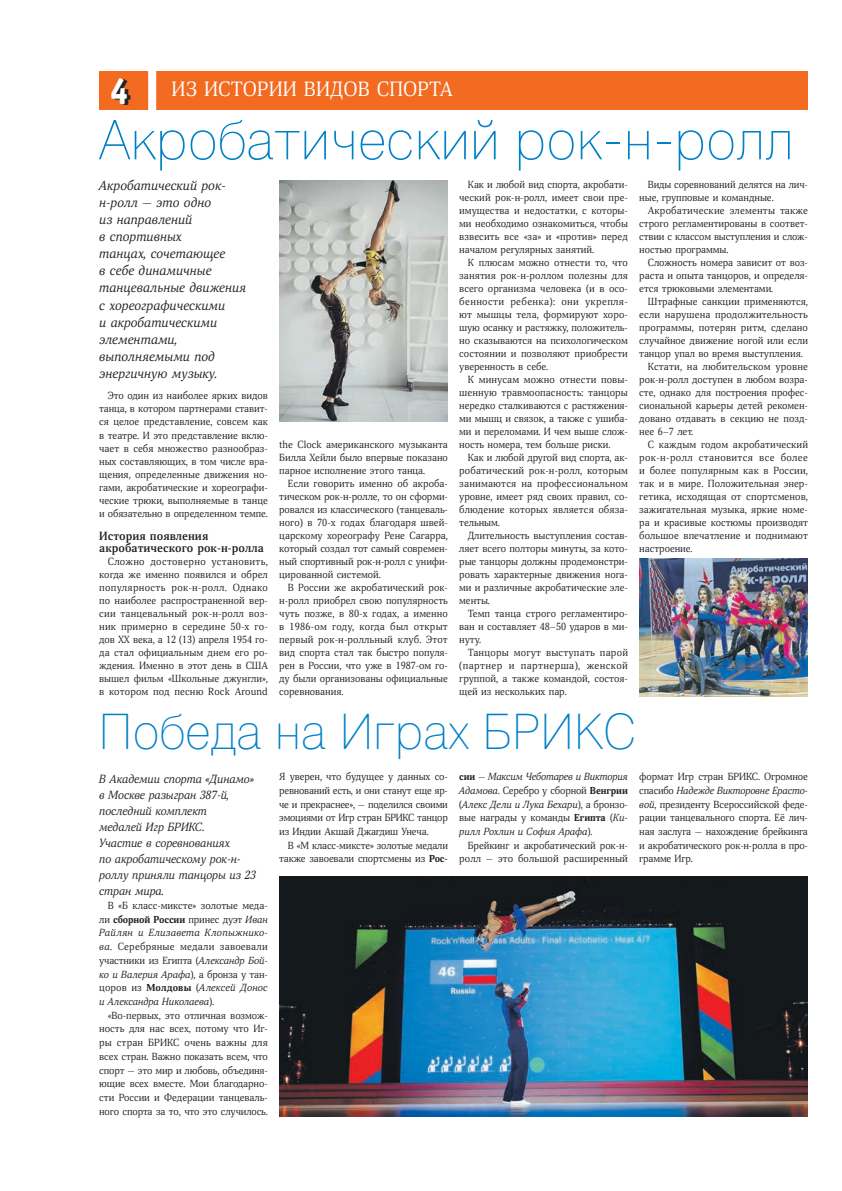
<style>
.page{position:relative;width:842px;height:1191px;background:#fff}
.page>*{position:absolute;margin:0;border:0;box-sizing:border-box;transform-origin:0 0}
.t1{font:100 54px "Helios";letter-spacing:.02em;color:#0080c7}
.t2{font:100 48.5px "Helios";letter-spacing:.02em;color:#0080c7}
.t3{font:20px "Aelita";letter-spacing:.005em;color:#fff}
.t4{font:italic 13px/17.1px "Aelita";letter-spacing:-.005em;color:#231f20}
.t5{font:italic 11.5px/16.1px "Aelita";letter-spacing:-.015em;color:#231f20}
.t6{font:500 11.5px/12px "Aelita";color:#231f20}
.t7{font:10px/13px "Aelita";letter-spacing:-.005em;color:#231f20;text-align:justify}
.t8{font:italic 10px/13.7px "Aelita";letter-spacing:-.015em;color:#231f20;text-align:justify}
.t9{font:10px "Aelita";letter-spacing:.035em;color:#231f20}
.t10{font:10px "Aelita";letter-spacing:.015em;color:#231f20}
.t11{font:700 9.8px "Aelita";letter-spacing:-.015em;color:#231f20}
.s1{font-family:"Officina Serif Extra Bold SCC";font-size:36.5px;color:#262324}
.s2{font-weight:400;font-size:10px}
.s3{font-weight:400;font-style:italic;font-size:10px}
.s4{font-style:normal}
.s5{font-weight:700;font-style:normal;font-size:9.8px}
.s6{font-weight:700;font-size:9.8px}
.s7{font-style:italic}
</style>
<div class="page">
<div style="left:99px;top:71px;width:709px;height:38px;background:#f36a21"></div>
<div style="left:148px;top:67px;width:8px;height:43px;background:#fff"></div>
<img style="left:279px;top:180px;width:169px;height:241px">
<img style="left:639px;top:558px;width:169px;height:138px">
<img style="left:279px;top:876px;width:529px;height:240px">
<h3 class="t3" style="left:115px;top:77px;width:339px"><span class="s1">4</span> ИЗ ИСТОРИИ ВИДОВ СПОРТА</h3>
<h1 class="t1" style="left:99px;top:107px;width:696px">Акробатический рок-н-ролл</h1>
<h3 class="t4" style="left:99px;top:177px;width:149px">Акробатический рок&shy;н-ролл — это одно<br>из направлений<br>в спортивных<br>танцах, сочетающее<br>в себе динамичные танцевальные движения с хореографическими<br>и акробатическими элементами, выполняемыми под энергичную музыку.</h3>
<p class="t7" style="left:99px;top:390px;width:170px;text-indent:9px">Это один из наиболее ярких видов танца, в котором партнерами ставит&shy;ся целое представление, совсем как в театре. И это представление вклю&shy;чает в себя множество разнообраз&shy;ных составляющих, в том числе вра&shy;щения, определенные движения но&shy;гами, акробатические и хореографи&shy;ческие трюки, выполняемые в танце и обязательно в определенном темпе.</p>
<p class="t6" style="left:99px;top:530px;width:166px">История появления акробатического рок-н-ролла</p>
<p class="t7" style="left:99px;top:555px;width:170px;text-indent:9px">Сложно достоверно установить, когда же именно появился и обрел популярность рок-н-ролл. Однако по наиболее распространенной вер&shy;сии танцевальный рок-н-ролл воз&shy;ник примерно в середине 50‑х го&shy;дов XX века, а 12 (13) апреля 1954 го&shy;да стал официальным днем его ро&shy;ждения. Именно в этот день в США вышел фильм «Школьные джунгли», в котором под песню Rock Around</p>
<p class="t7" style="left:279px;top:438px;width:170px">the Clock американского музыканта Билла Хейли было впервые показано парное исполнение этого танца.</p>
<p class="t7" style="left:279px;top:477px;width:170px;text-indent:9px">Если говорить именно об акроба&shy;тическом рок-н-ролле, то он сформи&shy;ровался из классического (танцеваль&shy;ного) в 70‑х годах благодаря швей&shy;царскому хореографу Рене Сагарра, который создал тот самый современ&shy;ный спортивный рок-н-ролл с унифи&shy;цированной системой.</p>
<p class="t7" style="left:279px;top:581px;width:170px;text-indent:9px">В России же акробатический рок&shy;н-ролл приобрел свою популярность чуть позже, в 80‑х годах, а именно в 1986‑ом году, когда был открыт первый рок-н-ролльный клуб. Этот вид спорта стал так быстро популя&shy;рен в России, что уже в 1987‑ом го&shy;ду были организованы официальные соревнования.</p>
<p class="t7" style="left:459px;top:178px;width:170px;text-indent:9px">Как и любой вид спорта, акробати&shy;ческий рок-н-ролл, имеет свои пре&shy;имущества и недостатки, с которы&shy;ми необходимо ознакомиться, чтобы взвесить все «за» и «против» перед началом регулярных занятий.</p>
<p class="t7" style="left:459px;top:256px;width:170px;text-indent:9px">К плюсам можно отнести то, что занятия рок-н-роллом полезны для всего организма человека (и в осо&shy;бенности ребенка): они укрепля&shy;ют мышцы тела, формируют хоро&shy;шую осанку и растяжку, положитель&shy;но сказываются на психологическом состоянии и позволяют приобрести уверенность в себе.</p>
<p class="t7" style="left:459px;top:373px;width:170px;text-indent:9px">К минусам можно отнести повы&shy;шенную травмоопасность: танцоры нередко сталкиваются с растяжения&shy;ми мышц и связок, а также с ушиба&shy;ми и переломами. И чем выше слож&shy;ность номера, тем больше риски.</p>
<p class="t7" style="left:459px;top:451px;width:170px;text-indent:9px">Как и любой другой вид спорта, ак&shy;робатический рок-н-ролл, которым занимаются на профессиональном уровне, имеет ряд своих правил, со&shy;блюдение которых является обяза&shy;тельным.</p>
<p class="t7" style="left:459px;top:529px;width:170px;text-indent:9px">Длительность выступления состав&shy;ляет всего полторы минуты, за кото&shy;рые танцоры должны продемонстри&shy;ровать характерные движения нога&shy;ми и различные акробатические эле&shy;менты.</p>
<p class="t7" style="left:459px;top:607px;width:170px;text-indent:9px">Темп танца строго регламентиро&shy;ван и составляет 48–50 ударов в ми&shy;нуту.</p>
<p class="t7" style="left:459px;top:646px;width:170px;text-indent:9px">Танцоры могут выступать парой (партнер и партнерша), женской группой, а также командой, состоя&shy;щей из нескольких пар.</p>
<p class="t7" style="left:639px;top:178px;width:170px;text-indent:9px">Виды соревнований делятся на лич&shy;ные, групповые и командные.</p>
<p class="t7" style="left:639px;top:204px;width:170px;text-indent:9px">Акробатические элементы также строго регламентированы в соответ&shy;ствии с классом выступления и слож&shy;ностью программы.</p>
<p class="t7" style="left:639px;top:256px;width:170px;text-indent:9px">Сложность номера зависит от воз&shy;раста и опыта танцоров, и определя&shy;ется трюковыми элементами.</p>
<p class="t7" style="left:648px;top:295px;width:162px">Штрафные санкции применяются,</p>
<p class="t7" style="left:639px;top:308px;width:170px">если нарушена продолжительность</p>
<p class="t7" style="left:639px;top:321px;width:170px">программы, потерян ритм, сделано</p>
<p class="t7" style="left:639px;top:334px;width:170px">случайное движение ногой или если</p>
<p class="t7" style="left:639px;top:347px;width:165px">танцор упал во время выступления.</p>
<p class="t10" style="left:648px;top:360px;width:162px">Кстати, на любительском уровне</p>
<p class="t7" style="left:639px;top:373px;width:170px">рок-н-ролл доступен в любом возра-</p>
<p class="t7" style="left:639px;top:386px;width:170px">сте, однако для построения профес-</p>
<p class="t7" style="left:639px;top:399px;width:170px">сиональной карьеры детей рекомен-</p>
<p class="t7" style="left:639px;top:412px;width:170px">довано отдавать в секцию не позд-</p>
<p class="t7" style="left:639px;top:425px;width:56px">нее 6–7 лет.</p>
<p class="t7" style="left:648px;top:438px;width:162px">С каждым годом акробатический</p>
<p class="t9" style="left:639px;top:451px;width:170px">рок-н-ролл становится все более</p>
<p class="t7" style="left:639px;top:464px;width:170px">и более популярным как в России,</p>
<p class="t7" style="left:639px;top:477px;width:170px">так и в мире. Положительная энер-</p>
<p class="t7" style="left:639px;top:490px;width:170px">гетика, исходящая от спортсменов,</p>
<p class="t7" style="left:639px;top:503px;width:170px">зажигательная музыка, яркие номе-</p>
<p class="t7" style="left:639px;top:516px;width:170px">ра и красивые костюмы производят</p>
<p class="t7" style="left:639px;top:529px;width:170px">большое впечатление и поднимают</p>
<p class="t7" style="left:639px;top:542px;width:55px">настроение.</p>
<h2 class="t2" style="left:99px;top:702px;width:538px">Победа на Играх БРИКС</h2>
<p class="t5" style="left:99px;top:771px;width:158px">В Академии спорта «Динамо» в Москве разыгран 387‑й, последний комплект<br>медалей Игр БРИКС.<br>Участие в соревнованиях<br>по акробатическому рок-н&shy;роллу приняли танцоры из 23 стран мира.</p>
<p class="t7" style="left:108px;top:899px;width:162px">В «Б класс-миксте» золотые меда-</p>
<p class="t11" style="left:99px;top:913px;width:170px"><span class="s2">ли</span> сборной России <span class="s2">принес дуэт</span> <span class="s3">Иван</span></p>
<p class="t8" style="left:99px;top:926px;width:170px">Райлян и Елизавета Клопыжнико&shy;ва<span class="s4">. Серебряные медали завоевали участники из Египта (</span>Александр Бой&shy;ко и Валерия Арафа<span class="s4">), а бронза у тан&shy;цоров из</span> <span class="s5">Молдовы</span> <span class="s4">(</span>Алексей Донос и Александра Николаева<span class="s4">).</span></p>
<p class="t7" style="left:99px;top:1008px;width:170px;line-height:13.7px;text-indent:9px">«Во-первых, это отличная возмож&shy;ность для нас всех, потому что Иг&shy;ры стран БРИКС очень важны для всех стран. Важно показать всем, что спорт — это мир и любовь, объединя&shy;ющие всех вместе. Мои благодарно&shy;сти России и Федерации танцеваль&shy;ного спорта за то, что это случилось.</p>
<p class="t7" style="left:279px;top:770px;width:170px;line-height:13.7px">Я уверен, что будущее у данных со&shy;ревнований есть, и они станут еще яр&shy;че и прекраснее», — поделился своими эмоциями от Игр стран БРИКС танцор из Индии Акшай Джагдиш Унеча.</p>
<p class="t7" style="left:279px;top:838px;width:170px;line-height:13.7px;text-align:right">В «М класс-миксте» золотые медали также завоевали спортсмены из <span class="s6">Рос-</span></p>
<p class="t8" style="left:459px;top:770px;width:170px"><span class="s5">сии</span> <span class="s4">—</span> Максим Чеботарев и Виктория Адамова<span class="s4">. Серебро у сборной</span> <span class="s5">Венгрии </span><span class="s4">(</span>Алекс Дели и Лука Бехари<span class="s4">), а бронзо&shy;вые награды у команды</span> <span class="s5">Египта</span> <span class="s4">(</span>Ки&shy;рилл Рохлин и София Арафа<span class="s4">).</span></p>
<p class="t7" style="left:459px;top:838px;width:170px;line-height:13.7px;text-align:right">Брейкинг и акробатический рок-н&shy;ролл — это большой расширенный</p>
<p class="t7" style="left:639px;top:770px;width:170px;line-height:13.7px">формат Игр стран БРИКС. Огромное спасибо <span class="s7">Надежде Викторовне Ерасто&shy;вой</span>, президенту Всероссийской феде&shy;рации танцевального спорта. Её лич&shy;ная заслуга — нахождение брейкинга и акробатического рок-н-ролла в про&shy;грамме Игр.</p>
</div>
